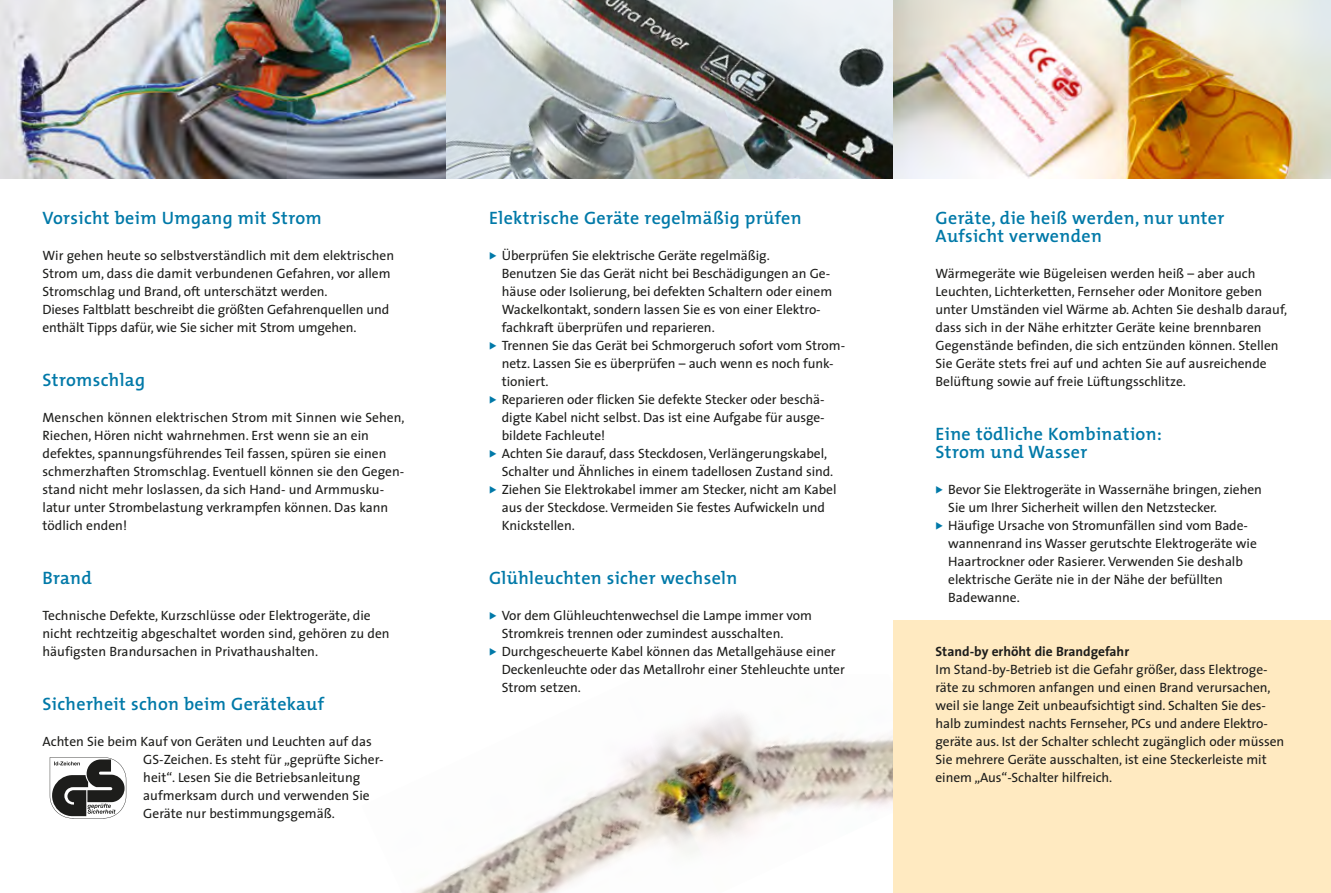
<style>
.page{position:relative;width:1331px;height:893px;background:#fff}
.page>*{position:absolute;margin:0;border:0;box-sizing:border-box;transform-origin:0 0}
.t1{font:600 18px/18px "The Mix";letter-spacing:.02em;color:#0079a8}
.t2{font:13.5px/18px "The Sans";letter-spacing:-.005em;color:#1d1d1b}
.t3{font:700 13.5px "The Sans";color:#1d1d1b}
.s1{color:#0079a8}
</style>
<div class="page">
<img style="left:414px;top:714px;width:479px;height:179px">
<img style="left:0;top:0;width:446px;height:179px">
<div style="left:893px;top:620px;width:438px;height:273px;background:#ffeac1"></div>
<img style="left:446px;top:0;width:447px;height:179px">
<img style="left:893px;top:0;width:438px;height:179px">
<svg style="left:50px;top:757px;width:76px;height:61px"></svg>
<h1 class="t1" style="left:43px;top:209px;width:281px">Vorsicht beim Umgang mit Strom</h1>
<p class="t2" style="left:43px;top:246px;width:353px">Wir gehen heute so selbstverständlich mit dem elektrischen Strom um, dass die damit verbundenen Gefahren, vor allem Stromschlag und Brand, oft unterschätzt werden.<br>Dieses Faltblatt beschreibt die größten Gefahrenquellen und enthält Tipps dafür, wie Sie sicher mit Strom umgehen.</p>
<h1 class="t1" style="left:43px;top:371px;width:104px">Stromschlag</h1>
<p class="t2" style="left:43px;top:408px;width:363px">Menschen können elektrischen Strom mit Sinnen wie Sehen, Riechen, Hören nicht wahrnehmen. Erst wenn sie an ein defektes, spannungsführendes Teil fassen, spüren sie einen schmerzhaften Stromschlag. Eventuell können sie den Gegen&shy;stand nicht mehr loslassen, da sich Hand- und Armmusku&shy;latur unter Strombelastung verkrampfen können. Das kann tödlich enden!</p>
<h1 class="t1" style="left:43px;top:569px;width:51px">Brand</h1>
<p class="t2" style="left:43px;top:606px;width:349px">Technische Defekte, Kurzschlüsse oder Elektrogeräte, die nicht rechtzeitig abgeschaltet worden sind, gehören zu den häufigsten Brandursachen in Privathaushalten.</p>
<h1 class="t1" style="left:43px;top:695px;width:283px">Sicherheit schon beim Gerätekauf</h1>
<p class="t2" style="left:143px;top:732px;width:240px;text-indent:-101px">Achten Sie beim Kauf von Geräten und Leuchten auf das GS-Zeichen. Es steht für „geprüfte Sicher&shy;heit“. Lesen Sie die Betriebsanleitung aufmerksam durch und verwenden Sie Geräte nur bestimmungsgemäß.</p>
<h1 class="t1" style="left:489px;top:209px;width:314px">Elektrische Geräte regelmäßig prüfen</h1>
<p class="t2" style="left:502px;top:246px;width:332px;text-indent:-13px"><span class="s1">◆</span> Überprüfen Sie elektrische Geräte regelmäßig.<br>Benutzen Sie das Gerät nicht bei Beschädigungen an Ge&shy;häuse oder Isolierung, bei defekten Schaltern oder einem Wackelkontakt, sondern lassen Sie es von einer Elektro&shy;fachkraft überprüfen und reparieren.</p>
<p class="t2" style="left:502px;top:336px;width:345px;text-indent:-13px"><span class="s1">◆</span> Trennen Sie das Gerät bei Schmorgeruch sofort vom Strom&shy;netz. Lassen Sie es überprüfen – auch wenn es noch funk&shy;tioniert.</p>
<p class="t2" style="left:502px;top:390px;width:324px;text-align:justify;text-indent:-13px"><span class="s1">◆</span> Reparieren oder flicken Sie defekte Stecker oder beschä&shy;digte Kabel nicht selbst. Das ist eine Aufgabe für ausge&shy;bildete Fachleute!</p>
<p class="t2" style="left:502px;top:444px;width:333px;text-indent:-13px"><span class="s1">◆</span> Achten Sie darauf, dass Steckdosen, Verlängerungskabel,<br>Schalter und Ähnliches in einem tadellosen Zustand sind.</p>
<p class="t2" style="left:502px;top:480px;width:336px;text-indent:-13px"><span class="s1">◆</span> Ziehen Sie Elektrokabel immer am Stecker, nicht am Kabel aus der Steckdose. Vermeiden Sie festes Aufwickeln und<br>Knickstellen.</p>
<h1 class="t1" style="left:489px;top:569px;width:250px">Glühleuchten sicher wechseln</h1>
<p class="t2" style="left:502px;top:606px;width:312px;text-indent:-13px"><span class="s1">◆</span> Vor dem Glühleuchtenwechsel die Lampe immer vom<br>Stromkreis trennen oder zumindest ausschalten.</p>
<p class="t2" style="left:502px;top:642px;width:345px;text-indent:-13px"><span class="s1">◆</span> Durchgescheuerte Kabel können das Metallgehäuse einer<br>Deckenleuchte oder das Metallrohr einer Stehleuchte unter<br>Strom setzen.</p>
<h1 class="t1" style="left:935px;top:209px;width:290px">Geräte, die heiß werden, nur unter<br>Aufsicht verwenden</h1>
<p class="t2" style="left:935px;top:264px;width:353px">Wärmegeräte wie Bügeleisen werden heiß – aber auch Leuchten, Lichterketten, Fernseher oder Monitore geben unter Umständen viel Wärme ab. Achten Sie deshalb darauf, dass sich in der Nähe erhitzter Geräte keine brennbaren Gegenstände befinden, die sich entzünden können. Stellen Sie Geräte stets frei auf und achten Sie auf ausreichende Belüftung sowie auf freie Lüftungsschlitze.</p>
<h1 class="t1" style="left:935px;top:425px;width:228px">Eine tödliche Kombination:<br>Strom und Wasser</h1>
<p class="t2" style="left:948px;top:480px;width:315px;text-indent:-13px"><span class="s1">◆</span> Bevor Sie Elektrogeräte in Wassernähe bringen, ziehen<br>Sie um Ihrer Sicherheit willen den Netzstecker.</p>
<p class="t2" style="left:948px;top:516px;width:310px;text-indent:-13px"><span class="s1">◆</span> Häufige Ursache von Stromunfällen sind vom Bade&shy;wannenrand ins Wasser gerutschte Elektrogeräte wie Haartrockner oder Rasierer. Verwenden Sie deshalb elektrische Geräte nie in der Nähe der befüllten Badewanne.</p>
<p class="t3" style="left:935px;top:640px;width:195px">Stand-by erhöht die Brandgefahr</p>
<p class="t2" style="left:935px;top:660px;width:350px">Im Stand-by-Betrieb ist die Gefahr größer, dass Elektroge&shy;räte zu schmoren anfangen und einen Brand verursachen, weil sie lange Zeit unbeaufsichtigt sind. Schalten Sie des&shy;halb zumindest nachts Fernseher, PCs und andere Elektro&shy;geräte aus. Ist der Schalter schlecht zugänglich oder müssen Sie mehrere Geräte ausschalten, ist eine Steckerleiste mit einem „Aus“-Schalter hilfreich.</p>
</div>
